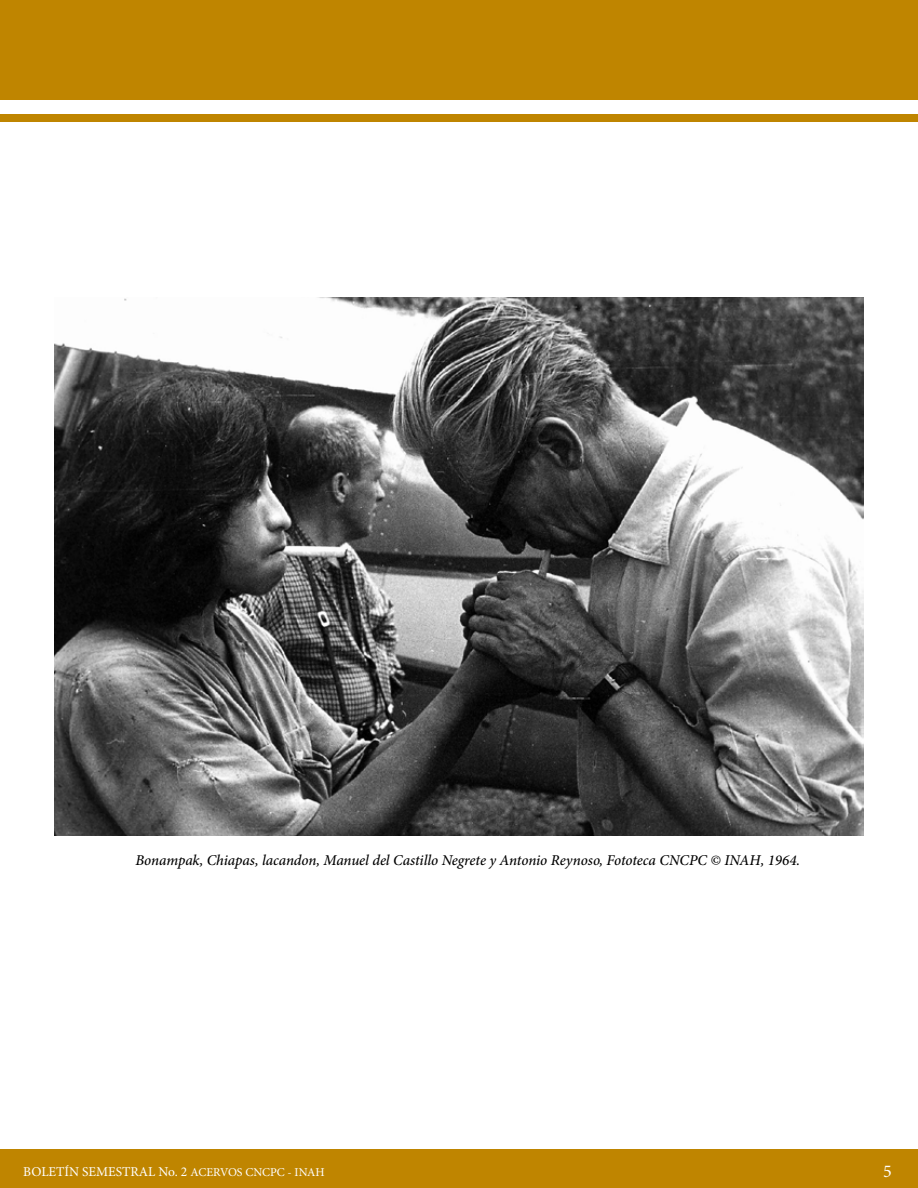
<style>
.page{position:relative;width:918px;height:1188px;background:#fff}
.page>*{position:absolute;margin:0;border:0;box-sizing:border-box;transform-origin:0 0}
.t1{font:18px "Minion Pro";color:#fff}
.t2{font:italic 500 15px "Minion Pro";letter-spacing:-.005em;color:#000}
.t3{font:13.5px "Minion Pro";color:#fff}
.s1{font-size:12px}
</style>
<div class="page">
<div style="left:0;top:1149px;width:918px;height:39px;background:#bf8500"></div>
<div style="left:0;top:0;width:918px;height:99px;background:#bf8500"></div>
<div style="left:0;top:114px;width:918px;height:8px;background:#bf8500"></div>
<img style="left:54px;top:297px;width:810px;height:539px">
<p class="t2" style="left:135px;top:850px;width:666px">Bonampak, Chiapas, lacandon, Manuel del Castillo Negrete y Antonio Reynoso, Fototeca CNCPC © INAH, 1964.</p>
<p class="t3" style="left:23px;top:1162px;width:303px">BOLETÍN SEMESTRAL No. 2 <span class="s1">ACERVOS CNCPC - INAH</span></p>
<p class="t1" style="left:883px;top:1159px;width:10px">5</p>
</div>
